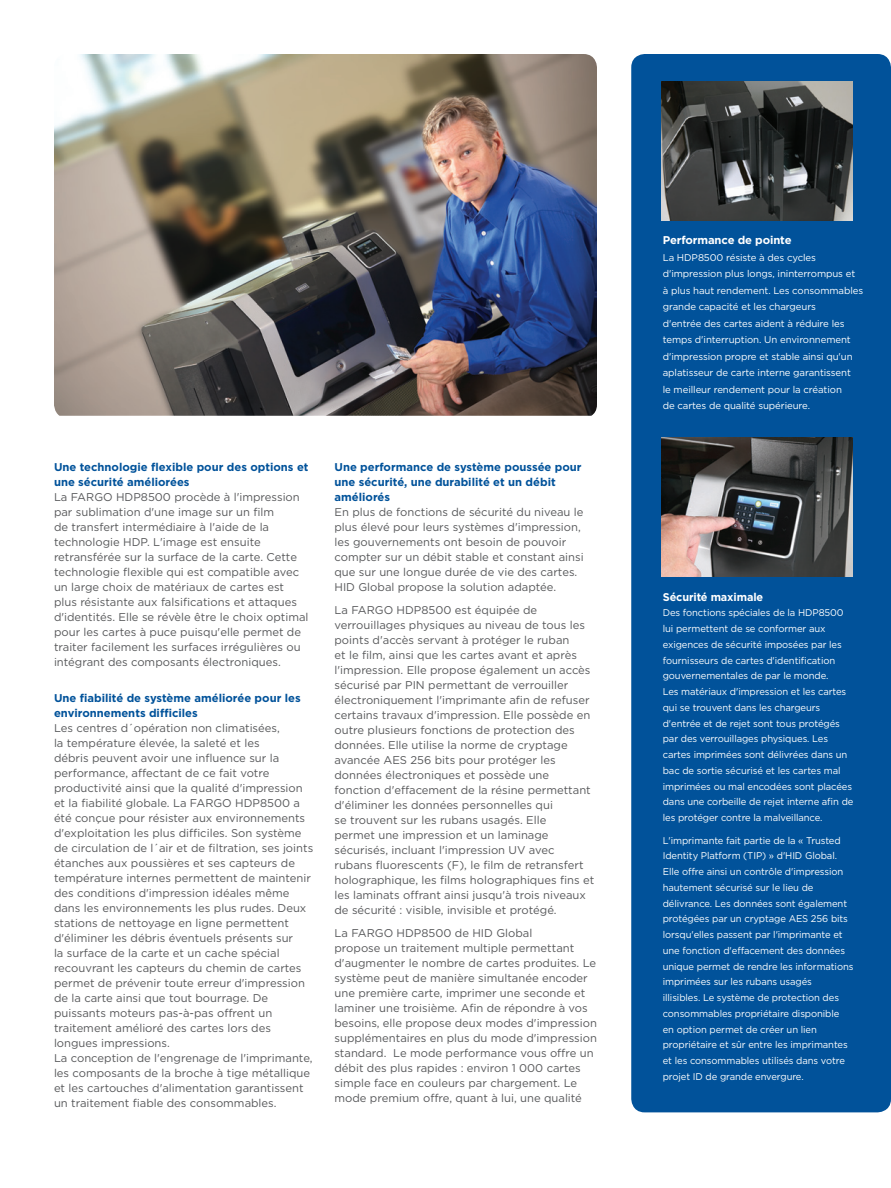
<style>
.page{position:relative;width:891px;height:1188px;background:#fff}
.page>*{position:absolute;margin:0;border:0;box-sizing:border-box;transform-origin:0 0}
.t1{font:11.25px/15px "Gotham";color:#57585a}
.t2{font:700 11.25px/15px "Gotham";color:#01529a}
.t3{font:700 11.25px "Gotham";letter-spacing:-.01em;color:#fff}
.t4{font:9.75px/15.8px "Gotham";letter-spacing:-.01em;color:#fff}
</style>
<div class="page">
<div style="left:631px;top:54px;width:260px;height:1058px;background:#01529a;border-radius:14px"></div>
<img style="left:662px;top:81px;width:190px;height:139px">
<img style="left:662px;top:437px;width:190px;height:140px">
<img style="left:54px;top:54px;width:543px;height:362px">
<p class="t2" style="left:54px;top:459px;width:256px">Une technologie flexible pour des options et une sécurité améliorées</p>
<p class="t1" style="left:54px;top:489px;width:256px">La FARGO HDP8500 procède à l'impression par sublimation d'une image sur un film<br>de transfert intermédiaire à l'aide de la technologie HDP. L'image est ensuite retransférée sur la surface de la carte. Cette technologie flexible qui est compatible avec un large choix de matériaux de cartes est plus résistante aux falsifications et attaques d'identités. Elle se révèle être le choix optimal pour les cartes à puce puisqu'elle permet de traiter facilement les surfaces irrégulières ou intégrant des composants électroniques.</p>
<p class="t2" style="left:54px;top:691px;width:248px">Une fiabilité de système améliorée pour les environnements difficiles</p>
<p class="t1" style="left:54px;top:720px;width:261px">Les centres d´opération non climatisées,<br>la température élevée, la saleté et les<br>débris peuvent avoir une influence sur la performance, affectant de ce fait votre productivité ainsi que la qualité d'impression et la fiabilité globale. La FARGO HDP8500 a été conçue pour résister aux environnements d'exploitation les plus difficiles. Son système de circulation de l´air et de filtration, ses joints étanches aux poussières et ses capteurs de température internes permettent de maintenir des conditions d'impression idéales même dans les environnements les plus rudes. Deux stations de nettoyage en ligne permettent d'éliminer les débris éventuels présents sur<br>la surface de la carte et un cache spécial recouvrant les capteurs du chemin de cartes permet de prévenir toute erreur d'impression de la carte ainsi que tout bourrage. De puissants moteurs pas-à-pas offrent un traitement amélioré des cartes lors des longues impressions.<br>La conception de l'engrenage de l'imprimante, les composants de la broche à tige métallique et les cartouches d'alimentation garantissent un traitement fiable des consommables.</p>
<p class="t2" style="left:334px;top:459px;width:249px">Une performance de système poussée pour une sécurité, une durabilité et un débit améliorés</p>
<p class="t1" style="left:334px;top:504px;width:251px">En plus de fonctions de sécurité du niveau le plus élevé pour leurs systèmes d'impression, les gouvernements ont besoin de pouvoir compter sur un débit stable et constant ainsi que sur une longue durée de vie des cartes.<br>HID Global propose la solution adaptée.</p>
<p class="t1" style="left:334px;top:602px;width:261px">La FARGO HDP8500 est équipée de verrouillages physiques au niveau de tous les points d'accès servant à protéger le ruban<br>et le film, ainsi que les cartes avant et après l'impression. Elle propose également un accès sécurisé par PIN permettant de verrouiller électroniquement l'imprimante afin de refuser certains travaux d'impression. Elle possède en outre plusieurs fonctions de protection des données. Elle utilise la norme de cryptage avancée AES 256 bits pour protéger les données électroniques et possède une fonction d'effacement de la résine permettant d'éliminer les données personnelles qui<br>se trouvent sur les rubans usagés. Elle<br>permet une impression et un laminage sécurisés, incluant l'impression UV avec rubans fluorescents (F), le film de retransfert holographique, les films holographiques fins et les laminats offrant ainsi jusqu'à trois niveaux de sécurité : visible, invisible et protégé.</p>
<p class="t1" style="left:334px;top:925px;width:264px">La FARGO HDP8500 de HID Global<br>propose un traitement multiple permettant d'augmenter le nombre de cartes produites. Le système peut de manière simultanée encoder une première carte, imprimer une seconde et laminer une troisième. Afin de répondre à vos besoins, elle propose deux modes d'impression supplémentaires en plus du mode d'impression standard. Le mode performance vous offre un débit des plus rapides : environ 1 000 cartes simple face en couleurs par chargement. Le mode premium offre, quant à lui, une qualité</p>
<p class="t3" style="left:663px;top:233px;width:130px">Performance de pointe</p>
<p class="t4" style="left:663px;top:249px;width:202px;line-height:16.5px">La HDP8500 résiste à des cycles d'impression plus longs, ininterrompus et à plus haut rendement. Les consommables grande capacité et les chargeurs<br>d'entrée des cartes aident à réduire les temps d'interruption. Un environnement d'impression propre et stable ainsi qu'un aplatisseur de carte interne garantissent<br>le meilleur rendement pour la création<br>de cartes de qualité supérieure.</p>
<p class="t3" style="left:663px;top:589px;width:102px">Sécurité maximale</p>
<p class="t4" style="left:663px;top:605px;width:192px">Des fonctions spéciales de la HDP8500 lui permettent de se conformer aux exigences de sécurité imposées par les fournisseurs de cartes d'identification gouvernementales de par le monde.<br>Les matériaux d'impression et les cartes qui se trouvent dans les chargeurs d'entrée et de rejet sont tous protégés par des verrouillages physiques. Les cartes imprimées sont délivrées dans un bac de sortie sécurisé et les cartes mal imprimées ou mal encodées sont placées dans une corbeille de rejet interne afin de les protéger contre la malveillance.</p>
<p class="t4" style="left:663px;top:832px;width:192px">L'imprimante fait partie de la « Trusted Identity Platform (TIP) » d'HID Global.<br>Elle offre ainsi un contrôle d'impression hautement sécurisé sur le lieu de délivrance. Les données sont également protégées par un cryptage AES 256 bits lorsqu'elles passent par l'imprimante et une fonction d'effacement des données unique permet de rendre les informations imprimées sur les rubans usagés<br>illisibles. Le système de protection des consommables propriétaire disponible<br>en option permet de créer un lien propriétaire et sûr entre les imprimantes et les consommables utilisés dans votre projet ID de grande envergure.</p>
</div>
